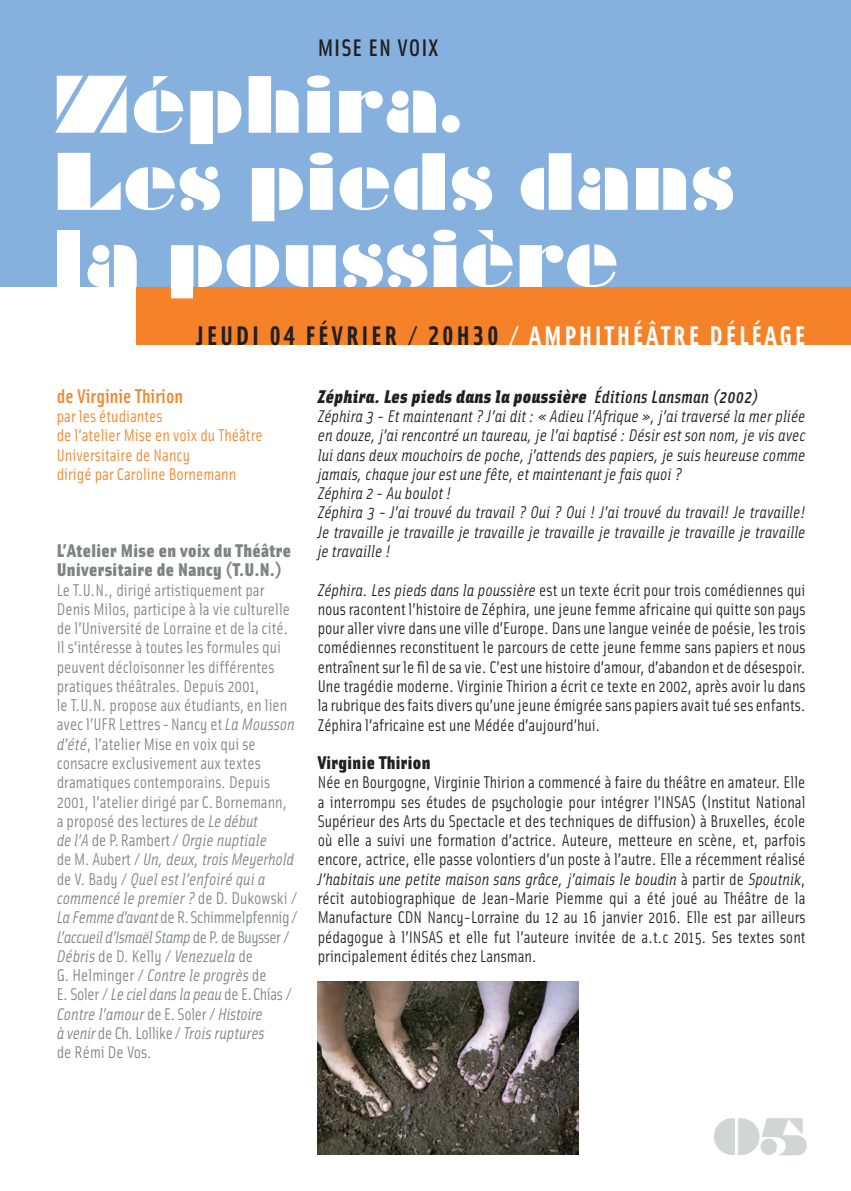
<style>
.page{position:relative;width:851px;height:1191px;background:#fff}
.page>*{position:absolute;margin:0;border:0;box-sizing:border-box;transform-origin:0 0}
.t1{font:74px/77.2px "Braggadocio";letter-spacing:.01em;color:#fff}
.t2{font:48px "Braggadocio";color:#cfd6d4}
.t3{font:27px "Solex Bold Lining";letter-spacing:.1em;color:#231f20}
.t4{font:500 24px "Solex";letter-spacing:.04em;color:#231f20}
.t5{font:500 20px "Solex";color:#f58229}
.t6{font:900 18.4px/19.2px "Solex";letter-spacing:.02em;color:#808285}
.t7{font:italic 900 18.4px "Solex";letter-spacing:.02em;color:#231f20}
.t8{font:900 18.4px "Solex";letter-spacing:.02em;color:#231f20}
.t9{font:17px/19.2px "Solex";color:#231f20;text-align:justify}
.t10{font:17px/19.2px "Solex";color:#808285}
.t11{font:italic 17px/19.2px "Solex";color:#231f20}
.t12{font:17px/19.2px "Solex";color:#f58229}
.s1{font-size:73.2px}
.s2{color:#fff}
.s3{font-style:italic}
.s4{font-weight:500;font-size:18px}
</style>
<div class="page">
<div style="left:0;top:0;width:850px;height:287px;background:#86b1de"></div>
<div style="left:137px;top:287px;width:713px;height:58px;background:#f58229"></div>
<img style="left:317px;top:981px;width:261px;height:173px">
<h3 class="t4" style="left:317px;top:32px;width:122px">MISE EN VOIX</h3>
<h1 class="t1" style="left:53px;top:66px;width:682px">Zéphira.<br>Les pieds dans la pou<span class="s1">ss</span>ière</h1>
<h3 class="t3" style="left:197px;top:318px;width:610px">JEUDI 04 FÉVRIER / 20H30 <span class="s2">/ AMPHITHÉÂTRE DÉLÉAGE</span></h3>
<p class="t5" style="left:57px;top:383px;width:128px">de Virginie Thirion</p>
<p class="t12" style="left:57px;top:406px;width:207px">par les étudiantes<br>de l’atelier Mise en voix du Théâtre<br>Universitaire de Nancy<br>dirigé par Caroline Bornemann</p>
<p class="t6" style="left:57px;top:540px;width:236px">L’Atelier Mise en voix du Théâtre<br>Universitaire de Nancy (T.U.N.)</p>
<p class="t10" style="left:57px;top:579px;width:242px">Le T.U.N., dirigé artistiquement par Denis Milos, participe à la vie culturelle de l’Université de Lorraine et de la cité.<br>Il s’intéresse à toutes les formules qui peuvent décloisonner les différentes pratiques théâtrales. Depuis 2001,<br>le T.U.N. propose aux étudiants, en lien avec l’UFR Lettres - Nancy et <span class="s3">La Mousson d’été</span>, l’atelier Mise en voix qui se consacre exclusivement aux textes dramatiques contemporains. Depuis 2001, l’atelier dirigé par C. Bornemann, a proposé des lectures de <span class="s3">Le début<br>de l’A</span> de P. Rambert / <span class="s3">Orgie nuptiale<br></span>de M. Aubert / <span class="s3">Un, deux, trois Meyerhold </span>de V. Bady / <span class="s3">Quel est l’enfoiré qui a commencé le premier ?</span> de D. Dukowski / <span class="s3">La Femme d’avant</span> de R. Schimmelpfennig/ <span class="s3">L’accueil d’Ismaël Stamp</span> de P. de Buysser / <span class="s3">Débris</span> de D. Kelly / <span class="s3">Venezuela</span> de<br>G. Helminger / <span class="s3">Contre le progrès</span> de<br>E. Soler / <span class="s3">Le ciel dans la peau</span> de E. Chías / <span class="s3">Contre l’amour</span> de E. Soler / <span class="s3">Histoire<br>à venir</span> de Ch. Lollike / <span class="s3">Trois ruptures<br></span>de Rémi De Vos.</p>
<p class="t7" style="left:317px;top:383px;width:442px">Zéphira. Les pieds dans la poussière <span class="s4">Éditions Lansman (2002)</span></p>
<p class="t11" style="left:317px;top:406px;width:489px">Zéphira 3 - Et maintenant ? J’ai dit : « Adieu l’Afrique », j’ai traversé la mer pliée en douze, j’ai rencontré un taureau, je l’ai baptisé : Désir est son nom, je vis avec lui dans deux mouchoirs de poche, j’attends des papiers, je suis heureuse comme jamais, chaque jour est une fête, et maintenant je fais quoi ?<br>Zéphira 2 - Au boulot !<br>Zéphira 3 - J’ai trouvé du travail ? Oui ? Oui ! J’ai trouvé du travail! Je travaille!<br>Je travaille je travaille je travaille je travaille je travaille je travaille je travaille je travaille !</p>
<p class="t9" style="left:317px;top:579px;width:489px"><span class="s3">Zéphira. Les pieds dans la poussière</span> est un texte écrit pour trois comédiennes qui nous racontent l’histoire de Zéphira, une jeune femme africaine qui quitte son pays pour aller vivre dans une ville d’Europe. Dans une langue veinée de poésie, les trois comédiennes reconstituent le parcours de cette jeune femme sans papiers et nous entraînent sur le fil de sa vie. C’est une histoire d’amour, d’abandon et de désespoir.<br>Une tragédie moderne. Virginie Thirion a écrit ce texte en 2002, après avoir lu dans la rubrique des faits divers qu’une jeune émigrée sans papiers avait tué ses enfants.<br>Zéphira l’africaine est une Médée d’aujourd’hui.</p>
<p class="t8" style="left:317px;top:750px;width:114px">Virginie Thirion</p>
<p class="t9" style="left:317px;top:772px;width:489px">Née en Bourgogne, Virginie Thirion a commencé à faire du théâtre en amateur. Elle a interrompu ses études de psychologie pour intégrer l’INSAS (Institut National Supérieur des Arts du Spectacle et des techniques de diffusion) à Bruxelles, école où elle a suivi une formation d’actrice. Auteure, metteure en scène, et, parfois encore, actrice, elle passe volontiers d’un poste à l’autre. Elle a récemment réalisé <span class="s3">J’habitais une petite maison sans grâce, j’aimais le boudin</span> à partir de <span class="s3">Spoutnik</span>, récit autobiographique de Jean-Marie Piemme qui a été joué au Théâtre de la Manufacture CDN Nancy-Lorraine du 12 au 16 janvier 2016. Elle est par ailleurs pédagogue à l’INSAS et elle fut l’auteure invitée de a.t.c 2015. Ses textes sont principalement édités chez Lansman.</p>
<h2 class="t2" style="left:712px;top:1107px;width:97px">05</h2>
</div>
